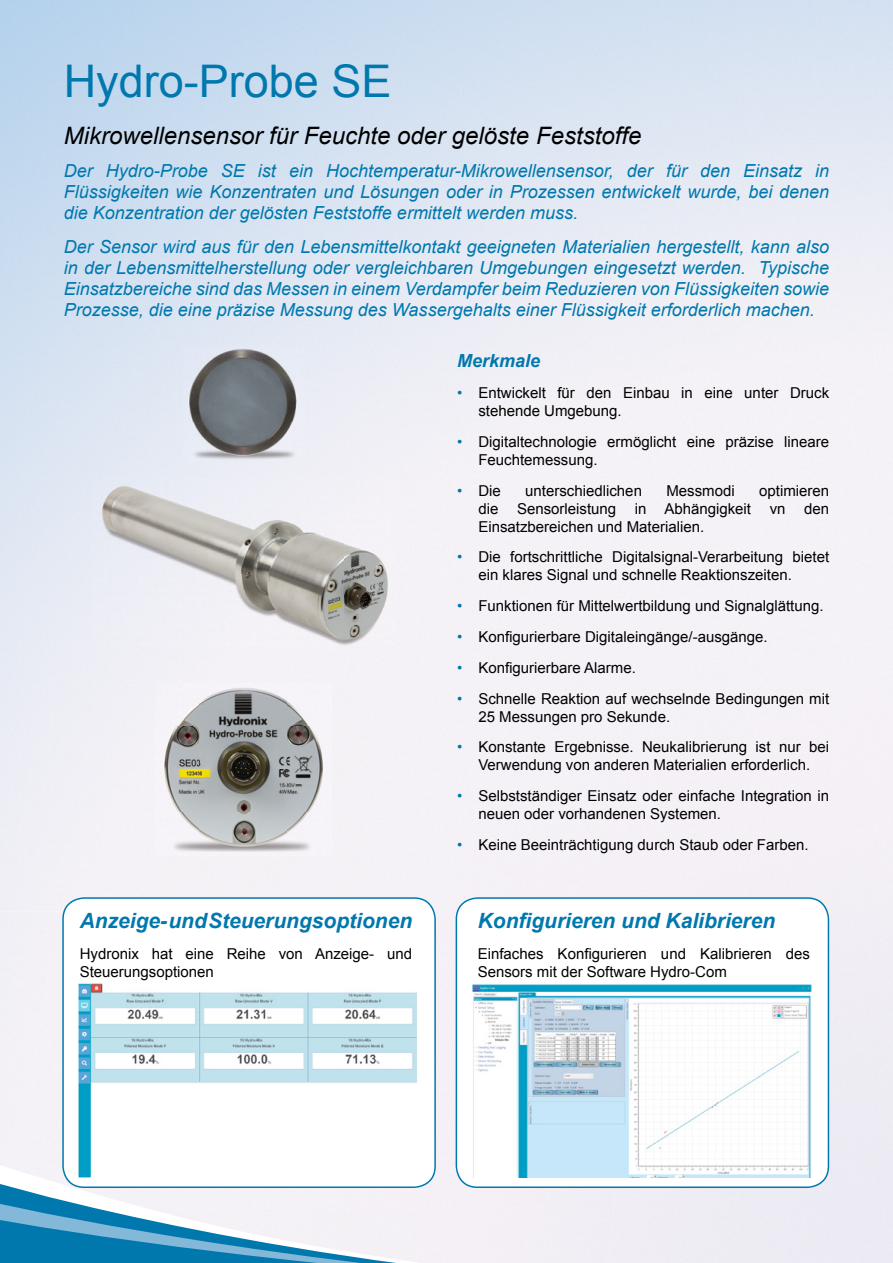
<style>
.page{position:relative;width:893px;height:1263px;background:#fff}
.page>*{position:absolute;margin:0;border:0;box-sizing:border-box;transform-origin:0 0}
.t1{font:45px "Arial";color:#0078ae}
.t2{font:italic 24px "Arial";color:#000}
.t3{font:italic 700 21px "Arial";color:#0078ae}
.t4{font:italic 18px/21px "Arial";color:#0078ae;text-align:justify}
.t5{font:italic 700 18px "Arial";color:#0078ae}
.t6{font:15px/18px "Arial";color:#000}
.s1{color:#0078ae}
</style>
<div class="page">
<svg style="left:0;top:1213px;width:396px;height:50px;fill:#0078ae"></svg>
<img style="left:0;top:911px;width:417px;height:302px">
<div style="left:417px;top:912px;width:208px;height:351px;background:#f4f0f5"></div>
<img style="left:162px;top:1212px;width:255px;height:50px">
<svg style="left:62px;top:897px;width:374px;height:291px"></svg>
<svg style="left:456px;top:897px;width:373px;height:291px"></svg>
<img style="left:472px;top:984px;width:341px;height:194px">
<img style="left:79px;top:984px;width:341px;height:194px">
<img style="left:156px;top:684px;width:176px;height:171px">
<img style="left:183px;top:345px;width:121px;height:115px">
<img style="left:92px;top:478px;width:303px;height:168px">
<h1 class="t1" style="left:64px;top:51px;width:329px">Hydro-Probe SE</h1>
<h2 class="t2" style="left:64px;top:120px;width:579px">Mikrowellensensor für Feuchte oder gelöste Feststoffe</h2>
<p class="t4" style="left:64px;top:161px;width:767px">Der Hydro-Probe SE ist ein Hochtemperatur-Mikrowellensensor, der für den Einsatz in Flüssigkeiten wie Konzentraten und Lösungen oder in Prozessen entwickelt wurde, bei denen die Konzentration der gelösten Feststoffe ermittelt werden muss.</p>
<p class="t4" style="left:64px;top:236px;width:767px">Der Sensor wird aus für den Lebensmittelkontakt geeigneten Materialien hergestellt, kann also in der Lebensmittelherstellung oder vergleichbaren Umgebungen eingesetzt werden. Typische Einsatzbereiche sind das Messen in einem Verdampfer beim Reduzieren von Flüssigkeiten sowie Prozesse, die eine präzise Messung des Wassergehalts einer Flüssigkeit erforderlich machen.</p>
<h3 class="t3" style="left:80px;top:907px;width:334px">Anzeige- und Steuerungsoptionen</h3>
<p class="t6" style="left:80px;top:945px;width:334px">Hydronix hat eine Reihe von Anzeige- und<br>Steuerungsoptionen</p>
<p class="t5" style="left:457px;top:349px;width:85px">Merkmale</p>
<p class="t6" style="left:478px;top:384px;width:352px;text-indent:-21px"><span class="s1">•</span> Entwickelt für den Einbau in eine unter Druck stehende Umgebung.</p>
<p class="t6" style="left:478px;top:433px;width:352px;text-indent:-21px"><span class="s1">•</span> Digitaltechnologie ermöglicht eine präzise lineare<br>Feuchtemessung.</p>
<p class="t6" style="left:457px;top:482px;width:45px"><span class="s1">•</span> Die</p>
<p class="t6" style="left:525px;top:482px;width:118px">unterschiedlichen</p>
<p class="t6" style="left:666px;top:482px;width:70px">Messmodi</p>
<p class="t6" style="left:478px;top:482px;width:352px;text-align:justify;text-indent:281px">optimieren die Sensorleistung in Abhängigkeit vn den Einsatzbereichen und Materialien.</p>
<p class="t6" style="left:478px;top:548px;width:352px;text-indent:-21px"><span class="s1">•</span> Die fortschrittliche Digitalsignal-Verarbeitung bietet ein klares Signal und schnelle Reaktionszeiten.</p>
<p class="t6" style="left:457px;top:597px;width:368px"><span class="s1">•</span> Funktionen für Mittelwertbildung und Signalglättung.</p>
<p class="t6" style="left:457px;top:628px;width:312px"><span class="s1">•</span> Konfigurierbare Digitaleingänge/-ausgänge.</p>
<p class="t6" style="left:457px;top:659px;width:180px"><span class="s1">•</span> Konfigurierbare Alarme.</p>
<p class="t6" style="left:478px;top:689px;width:352px;text-indent:-21px"><span class="s1">•</span> Schnelle Reaktion auf wechselnde Bedingungen mit<br>25 Messungen pro Sekunde.</p>
<p class="t6" style="left:457px;top:738px;width:374px;text-align:center"><span class="s1">•</span> Konstante Ergebnisse. Neukalibrierung ist nur bei<br>Verwendung von anderen Materialien erforderlich.</p>
<p class="t6" style="left:478px;top:787px;width:352px;text-indent:-21px"><span class="s1">•</span> Selbstständiger Einsatz oder einfache Integration in neuen oder vorhandenen Systemen.</p>
<p class="t6" style="left:457px;top:836px;width:353px"><span class="s1">•</span> Keine Beeinträchtigung durch Staub oder Farben.</p>
<h3 class="t3" style="left:478px;top:907px;width:299px">Konfigurieren und Kalibrieren</h3>
<p class="t6" style="left:478px;top:945px;width:334px">Einfaches Konfigurieren und Kalibrieren des<br>Sensors mit der Software Hydro-Com</p>
</div>
